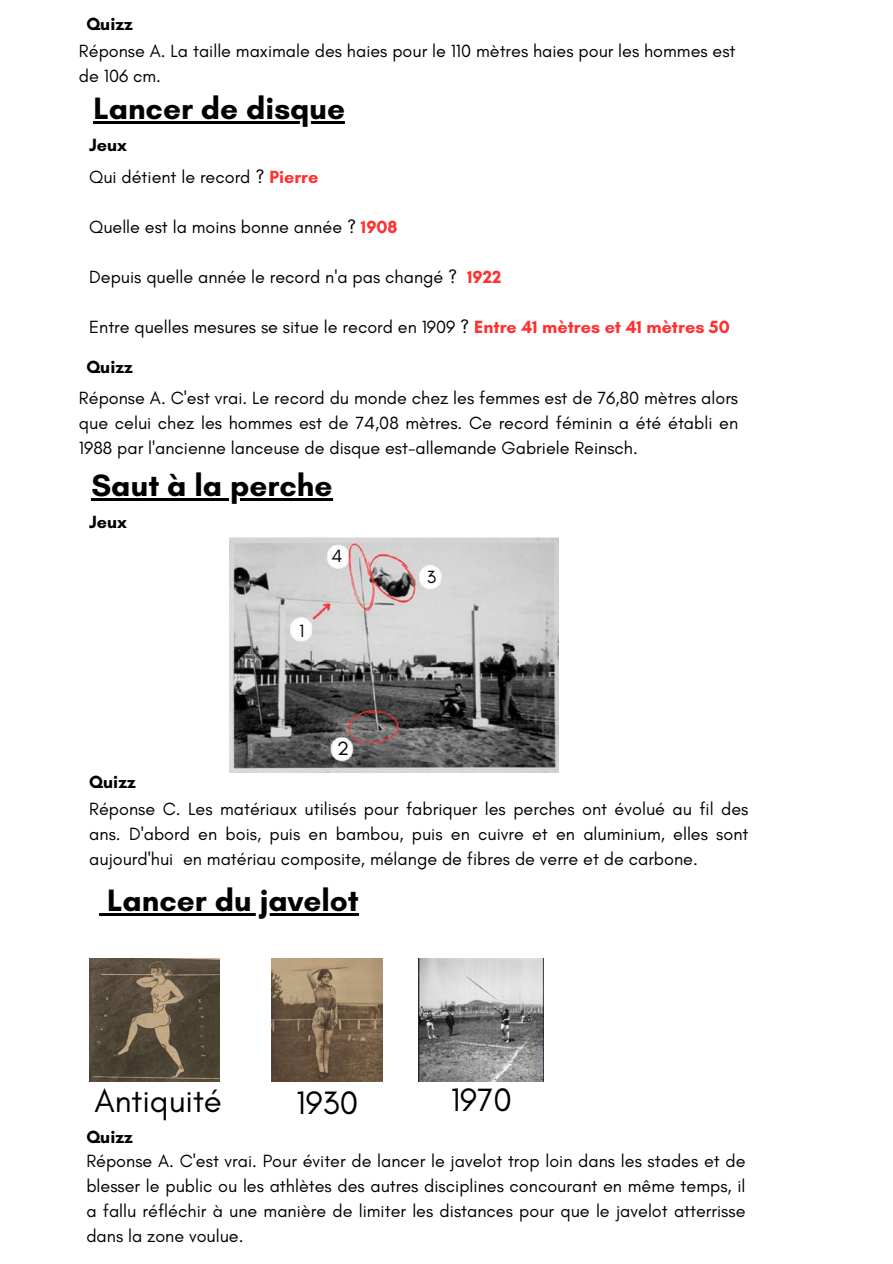
<style>
.page{position:relative;width:893px;height:1264px;background:#fff}
.page>*{position:absolute;margin:0;border:0;box-sizing:border-box;transform-origin:0 0}
.t1{font:33px "Glacial Indifference";color:#000}
.t2{font:700 31.5px "Glacial Indifference";color:#000}
.t3{font:19.5px "Glacial Indifference";color:#000}
.t4{font:18px/24.8px "Glacial Indifference";color:#000;text-align:justify}
.t5{font:700 18px "Glacial Indifference";color:#000}
.s1{font-weight:700;color:#ff3131}
</style>
<div class="page">
<img style="left:229px;top:537px;width:329px;height:235px">
<hr style="left:93px;top:121px;width:252px;height:2px;background:#000">
<hr style="left:91px;top:498px;width:241px;height:2px;background:#000">
<svg style="left:99px;top:913px;width:8px;height:2px"></svg>
<hr style="left:107px;top:913px;width:252px;height:2px;background:#000">
<img style="left:89px;top:958px;width:131px;height:123px">
<img style="left:419px;top:958px;width:124px;height:123px">
<img style="left:271px;top:958px;width:111px;height:123px">
<p class="t5" style="left:86px;top:13px;width:48px">Quizz</p>
<p class="t4" style="left:79px;top:38px;width:658px">Réponse A. La taille maximale des haies pour le 110 mètres haies pour les hommes est de 106 cm.</p>
<h2 class="t2" style="left:93px;top:89px;width:253px">Lancer de disque</h2>
<p class="t5" style="left:89px;top:134px;width:39px">Jeux</p>
<p class="t4" style="left:89px;top:164px;width:230px">Qui détient le record ? <span class="s1">Pierre</span></p>
<p class="t4" style="left:89px;top:214px;width:310px">Quelle est la moins bonne année ? <span class="s1">1908</span></p>
<p class="t4" style="left:89px;top:264px;width:413px">Depuis quelle année le record n'a pas changé ? <span class="s1">1922</span></p>
<p class="t4" style="left:89px;top:314px;width:642px">Entre quelles mesures se situe le record en 1909 ? <span class="s1">Entre 41 mètres et 41 mètres 50</span></p>
<p class="t5" style="left:86px;top:356px;width:48px">Quizz</p>
<p class="t4" style="left:79px;top:385px;width:660px">Réponse A. C'est vrai. Le record du monde chez les femmes est de 76,80 mètres alors que celui chez les hommes est de 74,08 mètres. Ce record féminin a été établi en 1988 par l'ancienne lanceuse de disque est-allemande Gabriele Reinsch.</p>
<h2 class="t2" style="left:91px;top:466px;width:242px">Saut à la perche</h2>
<p class="t5" style="left:89px;top:511px;width:39px">Jeux</p>
<p class="t4" style="left:299px;top:618px;width:7px">1</p>
<p class="t4" style="left:331px;top:543px;width:12px">4</p>
<p class="t3" style="left:337px;top:736px;width:13px">2</p>
<p class="t4" style="left:427px;top:564px;width:11px">3</p>
<p class="t5" style="left:89px;top:771px;width:48px">Quizz</p>
<p class="t4" style="left:89px;top:796px;width:660px">Réponse C. Les matériaux utilisés pour fabriquer les perches ont évolué au fil des ans. D'abord en bois, puis en bambou, puis en cuivre et en aluminium, elles sont aujourd'hui en matériau composite, mélange de fibres de verre et de carbone.</p>
<h2 class="t2" style="left:107px;top:881px;width:253px">Lancer du javelot</h2>
<h1 class="t1" style="left:94px;top:1080px;width:129px">Antiquité</h1>
<h1 class="t1" style="left:296px;top:1082px;width:63px">1930</h1>
<h1 class="t1" style="left:451px;top:1079px;width:63px">1970</h1>
<p class="t5" style="left:86px;top:1125px;width:48px">Quizz</p>
<p class="t4" style="left:86px;top:1148px;width:660px">Réponse A. C'est vrai. Pour éviter de lancer le javelot trop loin dans les stades et de blesser le public ou les athlètes des autres disciplines concourant en même temps, il a fallu réfléchir à une manière de limiter les distances pour que le javelot atterrisse dans la zone voulue.</p>
</div>
